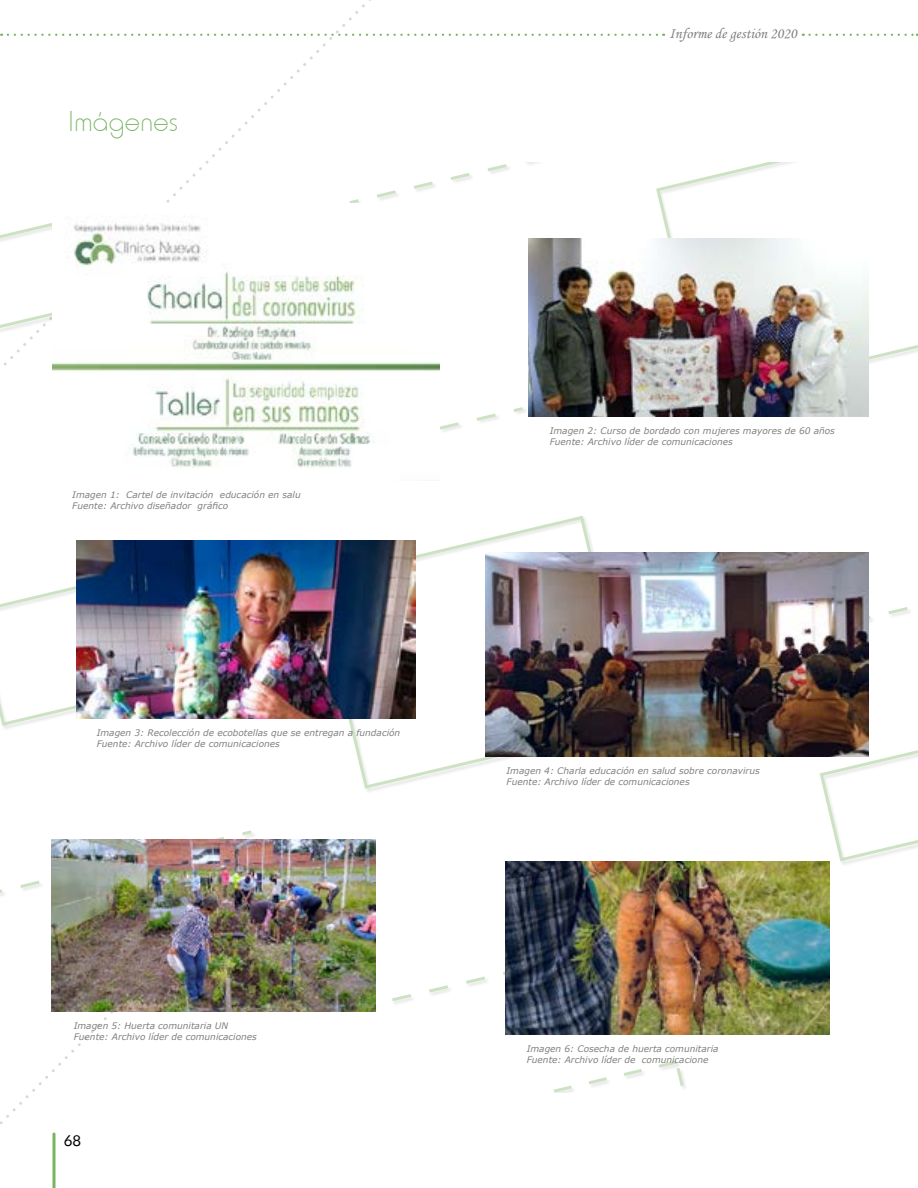
<style>
.page{position:relative;width:918px;height:1188px;background:#fff}
.page>*{position:absolute;margin:0;border:0;box-sizing:border-box;transform-origin:0 0}
.t1{font:30px "Horatio D Ligh";color:#78b362}
.t2{font:15px "Monotype Corsiva";color:#81807f}
.t3{font:15px "Lato";color:#000}
.t4{font:italic 9px/10.8px "Verdana";color:#81807f}
</style>
<div class="page">
<svg style="left:381px;top:34px;width:283px;height:2px"></svg>
<svg style="left:803px;top:34px;width:115px;height:2px"></svg>
<svg style="left:0;top:0;width:381px;height:371px"></svg>
<svg style="left:0;top:586px;width:76px;height:142px"></svg>
<svg style="left:656px;top:163px;width:262px;height:237px"></svg>
<svg style="left:348px;top:516px;width:286px;height:275px"></svg>
<svg style="left:868px;top:605px;width:42px;height:62px"></svg>
<svg style="left:513px;top:407px;width:13px;height:7px"></svg>
<svg style="left:440px;top:413px;width:58px;height:19px"></svg>
<svg style="left:348px;top:163px;width:187px;height:41px"></svg>
<svg style="left:0;top:213px;width:53px;height:123px"></svg>
<svg style="left:553px;top:1060px;width:133px;height:33px"></svg>
<svg style="left:0;top:889px;width:4px;height:7px"></svg>
<svg style="left:20px;top:830px;width:234px;height:60px"></svg>
<svg style="left:392px;top:971px;width:113px;height:32px"></svg>
<svg style="left:818px;top:741px;width:100px;height:122px"></svg>
<svg style="left:52px;top:1134px;width:4px;height:54px"></svg>
<img style="left:53px;top:204px;width:387px;height:264px">
<img style="left:528px;top:238px;width:340px;height:179px">
<img style="left:76px;top:540px;width:339px;height:179px">
<img style="left:485px;top:553px;width:383px;height:204px">
<img style="left:51px;top:839px;width:324px;height:173px">
<img style="left:505px;top:862px;width:324px;height:173px">
<h1 class="t1" style="left:68px;top:104px;width:112px">Imágenes</h1>
<h2 class="t2" style="left:669px;top:25px;width:129px">Informe de gestión 2020</h2>
<p class="t4" style="left:72px;top:489px;width:230px">Imagen 1: Cartel de invitación educación en salu<br>Fuente: Archivo diseñador gráfico</p>
<p class="t4" style="left:97px;top:727px;width:305px">Imagen 3: Recolección de ecobotellas que se entregan a fundación<br>Fuente: Archivo líder de comunicaciones</p>
<p class="t4" style="left:74px;top:1021px;width:185px">Imagen 5: Huerta comunitaria UN<br>Fuente: Archivo líder de comunicaciones</p>
<h2 class="t3" style="left:64px;top:1132px;width:19px">68</h2>
<p class="t4" style="left:550px;top:426px;width:287px">Imagen 2: Curso de bordado con mujeres mayores de 60 años<br>Fuente: Archivo líder de comunicaciones</p>
<p class="t4" style="left:507px;top:766px;width:255px">Imagen 4: Charla educación en salud sobre coronavirus<br>Fuente: Archivo líder de comunicaciones</p>
<p class="t4" style="left:527px;top:1043px;width:193px">Imagen 6: Cosecha de huerta comunitaria<br>Fuente: Archivo líder de comunicacione</p>
</div>
